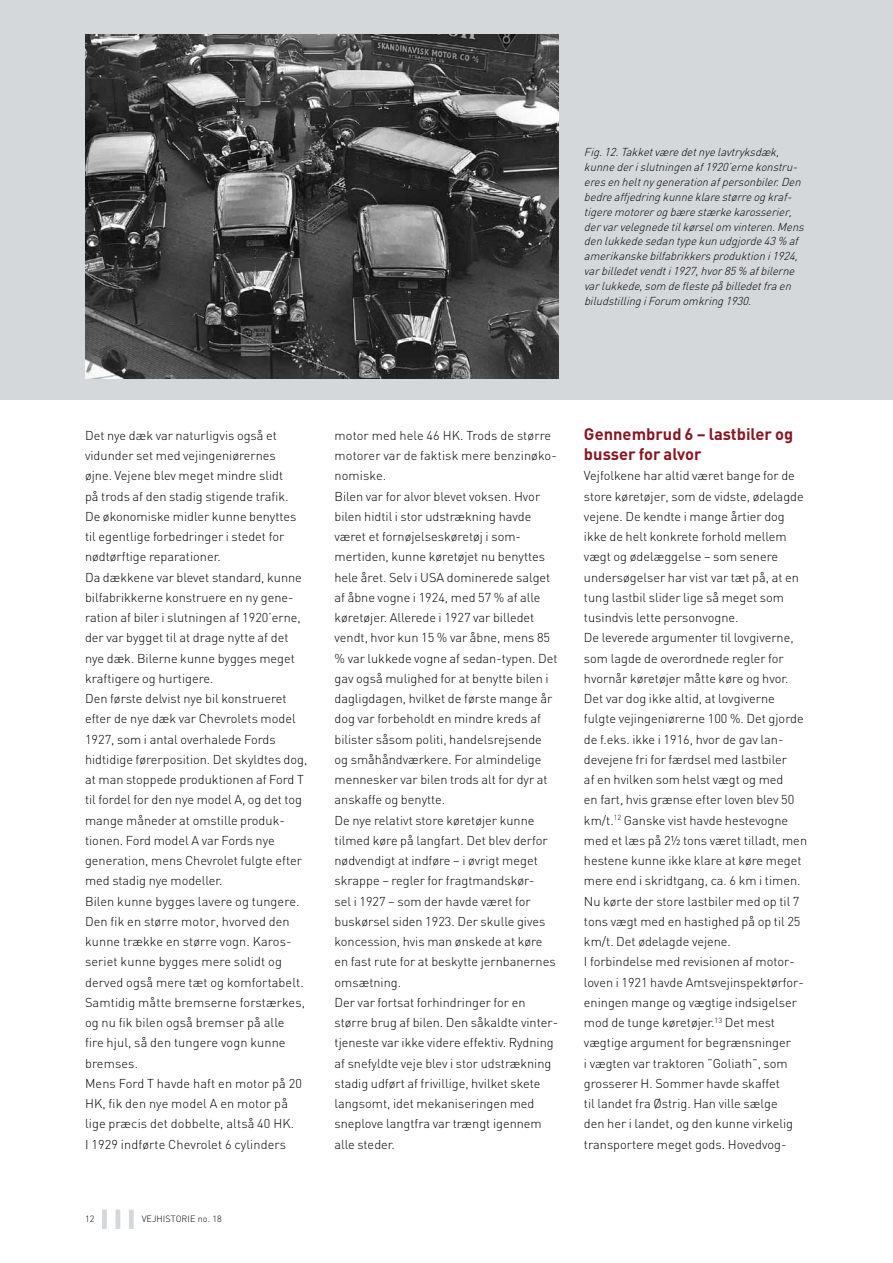
<style>
.page{position:relative;width:893px;height:1263px;background:#fff}
.page>*{position:absolute;margin:0;border:0;box-sizing:border-box;transform-origin:0 0}
.t1{font:700 16.5px/20.2px "DIN";color:#861722}
.t2{font:300 12.75px/20.2px "DIN";color:#000}
.t3{font:italic 300 11.4px/14.9px "DIN";color:#000}
.t4{font:300 9px "DIN";letter-spacing:.01em;color:#000}
</style>
<div class="page">
<div style="left:0;top:0;width:893px;height:399px;background:#d4d8db"></div>
<div style="left:102px;top:1209px;width:5px;height:20px;background:#d4d8db"></div>
<div style="left:129px;top:1209px;width:5px;height:20px;background:#d4d8db"></div>
<div style="left:115px;top:1209px;width:5px;height:20px;background:#d4d8db"></div>
<img style="left:85px;top:34px;width:473px;height:344px">
<p class="t3" style="left:584px;top:145px;width:225px">Fig.12.Takketværedetnyelavtryksdæk, kunnederislutningenaf1920’ernekonstru&shy;eresenheltnygenerationafpersonbiler.Den bedreaffjedringkunneklarestørreogkraf&shy;tigeremotorerogbærestærkekarosserier, dervarvelegnedetilkørselom vinteren.Mens denlukkedesedantypekunudgjorde43% af amerikanskebilfabrikkersproduktioni1924, varbilledetvendti1927,hvor85% afbilerne varlukkede,som deflestepåbilledetfraen biludstillingiForum omkring1930.</p>
<p class="t2" style="left:85px;top:425px;width:224px">Det nye dæk var naturligvis også et vidunder set med vejingeniørernes<br>øjne. Vejene blev meget mindre slidt<br>på trods af den stadig stigende trafik.<br>De økonomiske midler kunne benyttes til egentlige forbedringer i stedet for nødtørftige reparationer.<br>Da dækkene var blevet standard, kunne bilfabrikkerne konstruere en ny gene&shy;ration af biler i slutningen af 1920’erne, der var bygget til at drage nytte af det nye dæk. Bilerne kunne bygges meget kraftigere og hurtigere.<br>Den første delvist nye bil konstrueret efter de nye dæk var Chevrolets model 1927, som i antal overhalede Fords hidtidige førerposition. Det skyldtes dog, at man stoppede produktionen af Ford T til fordel for den nye model A, og det tog mange måneder at omstille produk&shy;tionen. Ford model A var Fords nye generation, mens Chevrolet fulgte efter med stadig nye modeller.<br>Bilen kunne bygges lavere og tungere.<br>Den fik en større motor, hvorved den kunne trække en større vogn. Karos&shy;seriet kunne bygges mere solidt og derved også mere tæt og komfortabelt.<br>Samtidig måtte bremserne forstærkes, og nu fik bilen også bremser på alle<br>fire hjul, så den tungere vogn kunne bremses.<br>Mens Ford T havde haft en motor på 20<br>HK, fik den nye model A en motor på lige præcis det dobbelte, altså 40 HK.<br>I 1929 indførte Chevrolet 6 cylinders</p>
<p class="t2" style="left:334px;top:425px;width:225px">motor med hele 46 HK. Trods de større motorer var de faktisk mere benzinøko&shy;nomiske.<br>Bilen var for alvor blevet voksen. Hvor bilen hidtil i stor udstrækning havde været et fornøjelseskøretøj i som&shy;mertiden, kunne køretøjet nu benyttes hele året. Selv i USA dominerede salget af åbne vogne i 1924, med 57 % af alle køretøjer. Allerede i 1927 var billedet vendt, hvor kun 15 % var åbne, mens 85 % var lukkede vogne af sedan-typen. Det gav også mulighed for at benytte bilen i dagligdagen, hvilket de første mange år dog var forbeholdt en mindre kreds af bilister såsom politi, handelsrejsende og småhåndværkere. For almindelige mennesker var bilen trods alt for dyr at anskaffe og benytte.<br>De nye relativt store køretøjer kunne tilmed køre på langfart. Det blev derfor nødvendigt at indføre – i øvrigt meget skrappe – regler for fragtmandskør-<br>sel i 1927 – som der havde været for buskørsel siden 1923. Der skulle gives koncession, hvis man ønskede at køre en fast rute for at beskytte jernbanernes omsætning.<br>Der var fortsat forhindringer for en større brug af bilen. Den såkaldte vinter&shy;tjeneste var ikke videre effektiv. Rydning af snefyldte veje blev i stor udstrækning stadig udført af frivillige, hvilket skete langsomt, idet mekaniseringen med sneplove langtfra var trængt igennem alle steder.</p>
<p class="t1" style="left:584px;top:423px;width:211px">Gennembrud 6 – lastbiler og busser for alvor</p>
<p class="t2" style="left:584px;top:465px;width:225px">Vejfolkene har altid været bange for de store køretøjer, som de vidste, ødelagde vejene. De kendte i mange årtier dog ikke de helt konkrete forhold mellem vægt og ødelæggelse – som senere undersøgelser har vist var tæt på, at en tung lastbil slider lige så meget som tusindvis lette personvogne.<br>De leverede argumenter til lovgiverne, som lagde de overordnede regler for hvornår køretøjer måtte køre og hvor.<br>Det var dog ikke altid, at lovgiverne fulgte vejingeniørerne 100 %. Det gjorde de f.eks. ikke i 1916, hvor de gav lan&shy;devejene fri for færdsel med lastbiler<br>af en hvilken som helst vægt og med<br>en fart, hvis grænse efter loven blev 50 km/t.<sup>12</sup> Ganske vist havde hestevogne med et læs på 2½ tons været tilladt, men hestene kunne ikke klare at køre meget mere end i skridtgang, ca. 6 km i timen.<br>Nu kørte der store lastbiler med op til 7 tons vægt med en hastighed på op til 25 km/t. Det ødelagde vejene.<br>I forbindelse med revisionen af motor&shy;loven i 1921 havde Amtsvejinspektørfor&shy;eningen mange og vægtige indsigelser mod de tunge køretøjer.<sup>13</sup> Det mest vægtige argument for begrænsninger<br>i vægten var traktoren ”Goliath”, som grosserer H. Sommer havde skaffet<br>til landet fra Østrig. Han ville sælge<br>den her i landet, og den kunne virkelig transportere meget gods. Hovedvog-</p>
<p class="t4" style="left:85px;top:1213px;width:11px">12</p>
<p class="t4" style="left:142px;top:1213px;width:81px">VEJHISTORIE no. 18</p>
</div>
